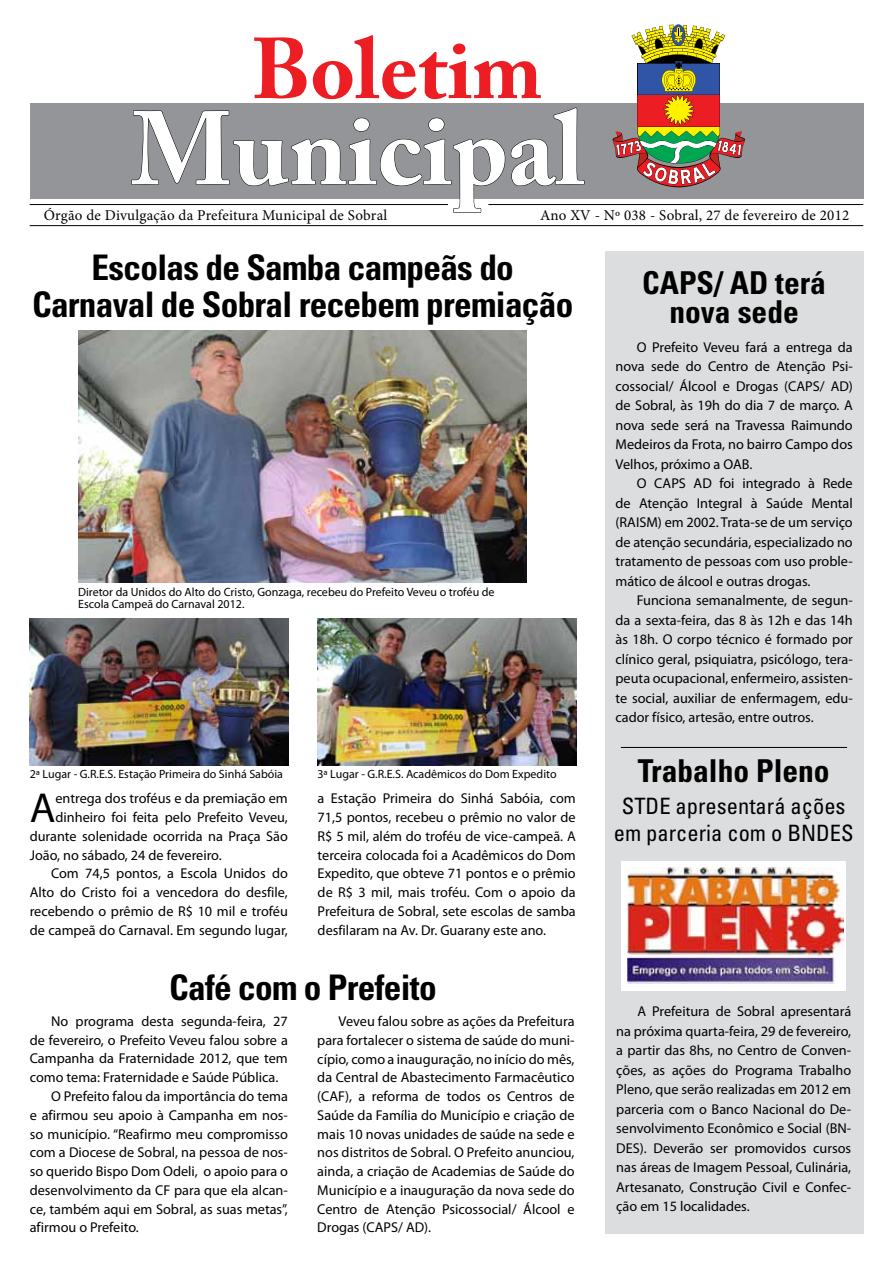
<style>
.page{position:relative;width:893px;height:1263px;background:#fff}
.page>*{position:absolute;margin:0;border:0;box-sizing:border-box;transform-origin:0 0}
.t1{font:700 103.05px "Adobe Caslon Pro";color:#f1f1f2}
.t2{font:700 85.2px "Adobe Caslon Pro";color:#ed1d24}
.t3{font:42px "Myriad Pro";color:#000}
.t4{font:700 condensed 35.25px/37.5px "Univers";letter-spacing:-.02em;color:#000;text-align:center}
.t5{font:700 condensed 31.5px/28.5px "Univers";color:#000;text-align:center}
.t6{font:condensed 22.5px/27px "Univers";color:#000;text-align:center}
.t7{font:15px "Minion Pro";letter-spacing:.015em;color:#000}
.t8{font:14.25px/19.5px "Myriad Pro";color:#000;text-align:justify}
.t9{font:12px/12px "Myriad Pro";color:#000}
</style>
<div class="page">
<hr style="left:30px;top:225px;width:833px;height:1px;background:#000">
<div style="left:30px;top:104px;width:833px;height:95px;background:#939598"></div>
<hr style="left:30px;top:204px;width:418px;height:1px;background:#000">
<hr style="left:488px;top:204px;width:375px;height:1px;background:#000">
<svg style="left:131px;top:110px;width:374px;height:103px"></svg>
<svg style="left:511px;top:107px;width:74px;height:79px"></svg>
<svg style="left:609px;top:24px;width:140px;height:163px"></svg>
<div style="left:605px;top:252px;width:258px;height:982px;background:#dcddde"></div>
<hr style="left:621px;top:747px;width:226px;height:1px;background:#000">
<div style="left:621px;top:861px;width:225px;height:130px;background:#fff"></div>
<img style="left:627px;top:867px;width:216px;height:116px">
<img style="left:78px;top:331px;width:449px;height:251px">
<img style="left:318px;top:619px;width:258px;height:146px">
<img style="left:30px;top:618px;width:258px;height:148px">
<h2 class="t2" style="left:252px;top:19px;width:292px">Boletim</h2>
<h1 class="t1" style="left:131px;top:88px;width:455px">Municipal</h1>
<p class="t7" style="left:44px;top:205px;width:345px">Órgão de Divulgação da Prefeitura Municipal de Sobral</p>
<p class="t7" style="left:540px;top:205px;width:311px">Ano XV - Nº 038 - Sobral, 27 de fevereiro de 2012</p>
<h3 class="t4" style="left:32px;top:249px;width:543px">Escolas de Samba campeãs do<br>Carnaval de Sobral recebem premiação</h3>
<p class="t9" style="left:78px;top:585px;width:418px">Diretor da Unidos do Alto do Cristo, Gonzaga, recebeu do Prefeito Veveu o troféu de<br>Escola Campeã do Carnaval 2012.</p>
<p class="t9" style="left:30px;top:768px;width:255px">2ª Lugar - G.R.E.S. Estação Primeira do Sinhá Sabóia</p>
<p class="t9" style="left:317px;top:768px;width:241px">3ª Lugar - G.R.E.S. Acadêmicos do Dom Expedito</p>
<h3 class="t3" style="left:30px;top:782px;width:27px">A</h3>
<p class="t8" style="left:56px;top:789px;width:234px">entrega dos troféus e da premiação em</p>
<p class="t8" style="left:56px;top:807px;width:234px">dinheiro foi feita pelo Prefeito Veveu,</p>
<p class="t8" style="left:30px;top:826px;width:260px">durante solenidade ocorrida na Praça São</p>
<p class="t8" style="left:30px;top:845px;width:193px">João, no sábado, 24 de fevereiro.</p>
<p class="t8" style="left:51px;top:864px;width:238px">Com 74,5 pontos, a Escola Unidos do</p>
<p class="t8" style="left:30px;top:882px;width:260px">Alto do Cristo foi a vencedora do desfile,</p>
<p class="t8" style="left:30px;top:901px;width:260px">recebendo o prêmio de R$ 10 mil e troféu</p>
<p class="t8" style="left:30px;top:920px;width:260px">de campeã do Carnaval. Em segundo lugar,</p>
<p class="t8" style="left:318px;top:789px;width:260px;line-height:18.8px">a Estação Primeira do Sinhá Sabóia, com 71,5 pontos, recebeu o prêmio no valor de R$ 5 mil, além do troféu de vice-campeã. A terceira colocada foi a Acadêmicos do Dom Expedito, que obteve 71 pontos e o prêmio de R$ 3 mil, mais troféu. Com o apoio da Prefeitura de Sobral, sete escolas de samba desfilaram na Av. Dr. Guarany este ano.</p>
<h3 class="t4" style="left:169px;top:968px;width:269px">Café com o Prefeito</h3>
<p class="t8" style="left:51px;top:1011px;width:238px">No programa desta segunda-feira, 27</p>
<p class="t8" style="left:30px;top:1030px;width:260px">de fevereiro, o Prefeito Veveu falou sobre a</p>
<p class="t8" style="left:30px;top:1049px;width:260px">Campanha da Fraternidade 2012, que tem</p>
<p class="t8" style="left:30px;top:1067px;width:250px">como tema: Fraternidade e Saúde Pública.</p>
<p class="t8" style="left:51px;top:1086px;width:238px">O Prefeito falou da importância do tema</p>
<p class="t8" style="left:30px;top:1105px;width:260px">e afirmou seu apoio à Campanha em nos-</p>
<p class="t8" style="left:30px;top:1124px;width:260px">so município. “Reafirmo meu compromisso</p>
<p class="t8" style="left:30px;top:1142px;width:260px">com a Diocese de Sobral, na pessoa de nos-</p>
<p class="t8" style="left:30px;top:1161px;width:260px">so querido Bispo Dom Odeli, o apoio para o</p>
<p class="t8" style="left:30px;top:1180px;width:260px">desenvolvimento da CF para que ela alcan-</p>
<p class="t8" style="left:30px;top:1199px;width:260px">ce, também aqui em Sobral, as suas metas”,</p>
<p class="t8" style="left:30px;top:1217px;width:111px">afirmou o Prefeito.</p>
<p class="t8" style="left:317px;top:1011px;width:259px;line-height:18.8px;text-indent:21px">Veveu falou sobre as ações da Prefeitura para fortalecer o sistema de saúde do muni&shy;cípio, como a inauguração, no início do mês, da Central de Abastecimento Farmacêutico (CAF), a reforma de todos os Centros de Saúde da Família do Município e criação de mais 10 novas unidades de saúde na sede e nos distritos de Sobral. O Prefeito anunciou, ainda, a criação de Academias de Saúde do Município e a inauguração da nova sede do Centro de Atenção Psicossocial/ Álcool e Drogas (CAPS/ AD).</p>
<h3 class="t5" style="left:642px;top:268px;width:185px">CAPS/ AD terá nova sede</h3>
<p class="t8" style="left:615px;top:337px;width:239px;text-indent:21px">O Prefeito Veveu fará a entrega da nova sede do Centro de Atenção Psi&shy;cossocial/ Álcool e Drogas (CAPS/ AD) de Sobral, às 19h do dia 7 de março. A nova sede será na Travessa Raimundo Medeiros da Frota, no bairro Campo dos Velhos, próximo a OAB.</p>
<p class="t8" style="left:615px;top:474px;width:239px;text-indent:21px">O CAPS AD foi integrado à Rede de Atenção Integral à Saúde Mental (RAISM) em 2002. Trata-se de um serviço de atenção secundária, especializado no tratamento de pessoas com uso proble&shy;mático de álcool e outras drogas.</p>
<p class="t8" style="left:615px;top:591px;width:239px;text-indent:21px">Funciona semanalmente, de segun&shy;da a sexta-feira, das 8 às 12h e das 14h às 18h. O corpo técnico é formado por clínico geral, psiquiatra, psicólogo, tera&shy;peuta ocupacional, enfermeiro, assisten&shy;te social, auxiliar de enfermagem, edu&shy;cador físico, artesão, entre outros.</p>
<h3 class="t5" style="left:638px;top:756px;width:193px">Trabalho Pleno</h3>
<h3 class="t6" style="left:614px;top:793px;width:241px">STDE apresentará ações em parceria com o BNDES</h3>
<p class="t8" style="left:616px;top:1001px;width:236px;text-indent:21px">A Prefeitura de Sobral apresentará na próxima quarta-feira, 29 de fevereiro, a partir das 8hs, no Centro de Conven&shy;ções, as ações do Programa Trabalho Pleno, que serão realizadas em 2012 em parceria com o Banco Nacional do De&shy;senvolvimento Econômico e Social (BN-DES). Deverão ser promovidos cursos nas áreas de Imagem Pessoal, Culinária, Artesanato, Construção Civil e Confec&shy;ção em 15 localidades.</p>
</div>
